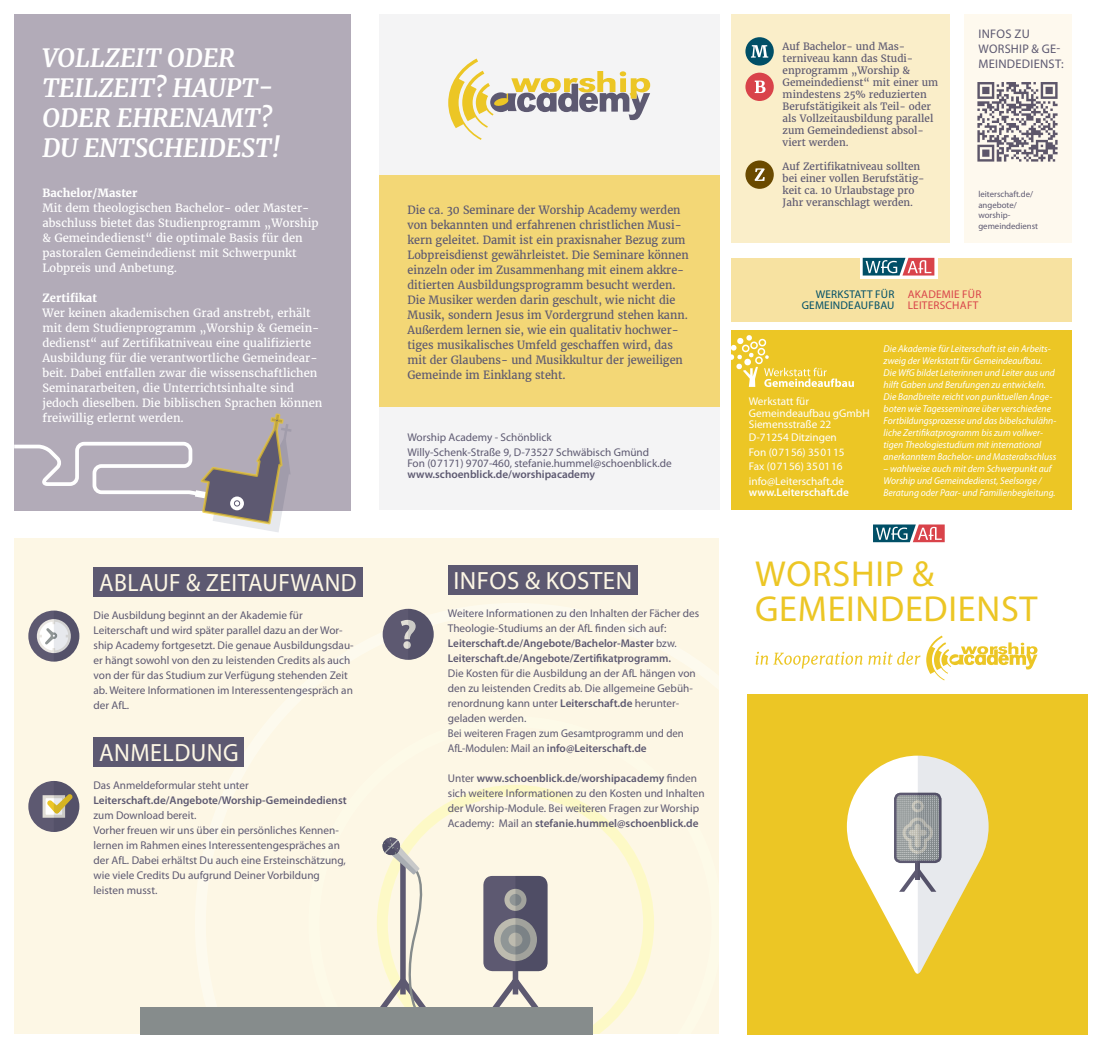
<style>
.page{position:relative;width:1102px;height:1049px;background:#fff}
.page>*{position:absolute;margin:0;border:0;box-sizing:border-box;transform-origin:0 0}
.t1{font:36.25px "Myriad Pro";letter-spacing:.02em;color:#ecc625}
.t2{font:italic 700 25px/30px "Merriweather";color:#fff}
.t3{font:25px "Myriad Pro";letter-spacing:.02em;color:#fdf7e5;scale:.95 1}
.t4{font:25px "Myriad Pro";letter-spacing:.02em;color:#fdf7e5}
.t5{font:25px "Myriad Pro";letter-spacing:.02em;color:#fdf7e5;scale:.96 1}
.t6{font:12.5px/15px "Myriad Pro";letter-spacing:.02em;color:#5d5971}
.t7{font:11.25px/15px "Myriad Pro";color:#5d5971}
.t8{font:11.25px/15px "Merriweather";color:#fff}
.t9{font:11.25px/15px "Merriweather";color:#5d5971}
.t10{font:600 11.25px/15px "Myriad Pro";color:#5d5971}
.t11{font:11.25px/11.2px "Myriad Pro";color:#fff}
.t12{font:11.25px/15px "Myriad Pro";color:#5d5971;scale:.96 1}
.t13{font:11.25px "Myriad Pro";letter-spacing:.02em;color:#004f67}
.t14{font:700 11.25px "Merriweather";color:#fff}
.t15{font:11.25px "Myriad Pro";letter-spacing:.02em;color:#d9434a}
.t16{font:600 11.25px "Myriad Pro";color:#fff}
.t17{font:italic 10px/12px "Myriad Pro";color:#fff;scale:.96 1}
.t18{font:10px/12px "Merriweather";color:#5d5971}
.t19{font:8.75px/10.5px "Myriad Pro";color:#5d5971}
.s1{font-weight:600}
.s2{font-weight:400}
</style>
<div class="page">
<div style="left:14px;top:539px;width:705px;height:496px;background:#fdf7e5"></div>
<svg style="left:407px;top:785px;width:247px;height:250px"></svg>
<div style="left:14px;top:14px;width:337px;height:496px;background:#b2abb8"></div>
<svg style="left:484px;top:876px;width:64px;height:131px"></svg>
<svg style="left:377px;top:837px;width:57px;height:170px"></svg>
<div style="left:28px;top:781px;width:51px;height:51px;background:#5d5971;border-radius:50%"></div>
<svg style="left:43px;top:795px;width:4px;height:23px"></svg>
<svg style="left:47px;top:781px;width:32px;height:51px"></svg>
<div style="left:379px;top:14px;width:340px;height:161px;background:#f4f4f5"></div>
<div style="left:379px;top:175px;width:340px;height:233px;background:#f3d776"></div>
<div style="left:379px;top:408px;width:340px;height:102px;background:#f4f4f5"></div>
<svg style="left:14px;top:413px;width:278px;height:119px"></svg>
<div style="left:94px;top:737px;width:150px;height:30px;background:#5d5971"></div>
<div style="left:94px;top:567px;width:269px;height:29px;background:#5d5971"></div>
<div style="left:28px;top:610px;width:51px;height:52px;background:#5d5971;border-radius:50%"></div>
<svg style="left:35px;top:610px;width:44px;height:52px"></svg>
<div style="left:383px;top:609px;width:51px;height:51px;background:#5d5971;border-radius:50%"></div>
<div style="left:448px;top:565px;width:190px;height:30px;background:#5d5971"></div>
<svg style="left:401px;top:609px;width:33px;height:51px"></svg>
<div style="left:141px;top:1007px;width:452px;height:28px;background:#868c8c"></div>
<svg style="left:448px;top:59px;width:202px;height:81px"></svg>
<svg style="left:873px;top:542px;width:72px;height:1px"></svg>
<svg style="left:873px;top:524px;width:72px;height:18px"></svg>
<svg style="left:756px;top:652px;width:164px;height:17px"></svg>
<svg style="left:926px;top:635px;width:111px;height:45px"></svg>
<div style="left:964px;top:14px;width:107px;height:229px;background:#fef9ee"></div>
<div style="left:731px;top:14px;width:219px;height:229px;background:#faeec9"></div>
<div style="left:731px;top:258px;width:340px;height:64px;background:#f7e2a1"></div>
<div style="left:731px;top:330px;width:340px;height:180px;background:#ecc625"></div>
<svg style="left:731px;top:335px;width:123px;height:52px"></svg>
<svg style="left:860px;top:257px;width:77px;height:21px"></svg>
<svg style="left:863px;top:258px;width:71px;height:17px"></svg>
<img style="left:977px;top:82px;width:81px;height:80px">
<div style="left:745px;top:37px;width:29px;height:29px;background:#004f67;border-radius:50%"></div>
<svg style="left:751px;top:45px;width:17px;height:13px"></svg>
<div style="left:745px;top:160px;width:29px;height:29px;background:#6a4a00;border-radius:50%"></div>
<svg style="left:754px;top:168px;width:11px;height:13px"></svg>
<div style="left:745px;top:73px;width:29px;height:28px;background:#d9434a;border-radius:50%"></div>
<svg style="left:755px;top:81px;width:10px;height:12px"></svg>
<div style="left:748px;top:694px;width:340px;height:341px;background:#ecc625"></div>
<svg style="left:847px;top:756px;width:142px;height:218px"></svg>
<p class="t2" style="left:43px;top:43px;width:232px">VOLLZEIT ODER<br>TEILZEIT? HAUPT-<br>ODER EHRENAMT?</p>
<p class="t2" style="left:43px;top:133px;width:239px">DU ENTSCHEIDEST!</p>
<p class="t14" style="left:43px;top:185px;width:96px">Bachelor/Master</p>
<p class="t8" style="left:43px;top:200px;width:278px">Mit dem theologischen Bachelor- oder Master&shy;abschluss bietet das Studienprogramm „Worship &amp; Gemeindedienst“ die optimale Basis für den pastoralen Gemeindedienst mit Schwerpunkt Lobpreis und Anbetung.</p>
<p class="t14" style="left:43px;top:290px;width:56px">Zertifikat</p>
<p class="t8" style="left:43px;top:305px;width:281px">Wer keinen akademischen Grad anstrebt, erhält mit dem Studienprogramm „Worship &amp; Gemein&shy;dedienst“ auf Zertifikatniveau eine qualifizierte Ausbildung für die verantwortliche Gemeindear&shy;beit. Dabei entfallen zwar die wissenschaftlichen Seminararbeiten, die Unterrichtsinhalte sind jedoch dieselben. Die biblischen Sprachen können freiwillig erlernt werden.</p>
<p class="t9" style="left:407px;top:203px;width:283px">Die ca. 30 Seminare der Worship Academy werden von bekannten und erfahrenen christlichen Musi&shy;kern geleitet. Damit ist ein praxisnaher Bezug zum Lobpreisdienst gewährleistet. Die Seminare können einzeln oder im Zusammenhang mit einem akkre&shy;ditierten Ausbildungsprogramm besucht werden.<br>Die Musiker werden darin geschult, wie nicht die Musik, sondern Jesus im Vordergrund stehen kann.<br>Außerdem lernen sie, wie ein qualitativ hochwer&shy;tiges musikalisches Umfeld geschaffen wird, das mit der Glaubens- und Musikkultur der jeweiligen Gemeinde im Einklang steht.</p>
<p class="t7" style="left:407px;top:429px;width:146px">Worship Academy - Schönblick</p>
<p class="t7" style="left:407px;top:444px;width:243px">Willy-Schenk-Straße 9, D-73527 Schwäbisch Gmünd</p>
<p class="t7" style="left:407px;top:456px;width:266px">Fon (07171) 9707-460, stefanie.hummel@schoenblick.de</p>
<p class="t10" style="left:407px;top:467px;width:189px">www.schoenblick.de/worshipacademy</p>
<p class="t18" style="left:783px;top:41px;width:157px">Auf Bachelor- und Mas&shy;terniveau kann das Studi&shy;enprogramm „Worship &amp;<br>Gemeindedienst“ mit einer um mindestens 25% reduzierten<br>Berufstätigikeit als Teil- oder als Vollzeitausbildung parallel zum Gemeindedienst absol&shy;viert werden.</p>
<p class="t18" style="left:783px;top:161px;width:143px">Auf Zertifikatniveau sollten bei einer vollen Berufstätig&shy;keit ca. 10 Urlaubstage pro<br>Jahr veranschlagt werden.</p>
<p class="t6" style="left:979px;top:26px;width:87px">INFOS ZU<br>WORSHIP &amp; GE-<br>MEINDEDIENST:</p>
<p class="t19" style="left:978px;top:189px;width:61px">leiterschaft.de/ angebote/ worship&shy;gemeindedienst</p>
<p class="t13" style="left:816px;top:287px;width:80px">WERKSTATT FÜR</p>
<p class="t13" style="left:802px;top:299px;width:94px">GEMEINDEAUFBAU</p>
<p class="t15" style="left:908px;top:287px;width:75px">AKADEMIE FÜR</p>
<p class="t15" style="left:908px;top:299px;width:72px">LEITERSCHAFT</p>
<p class="t11" style="left:749px;top:396px;width:122px">Werkstatt für<br>Gemeindeaufbau gGmbH</p>
<p class="t11" style="left:749px;top:418px;width:84px">Siemensstraße 22</p>
<p class="t11" style="left:749px;top:432px;width:90px">D-71254 Ditzingen</p>
<p class="t11" style="left:749px;top:447px;width:97px">Fon (07156) 350115</p>
<p class="t11" style="left:749px;top:460px;width:95px">Fax (07156) 350116</p>
<p class="t11" style="left:749px;top:475px;width:97px">info@Leiterschaft.de</p>
<p class="t16" style="left:749px;top:485px;width:102px">www.Leiterschaft.de</p>
<p class="t17" style="left:884px;top:343px;width:181px">Die Akademie für Leiterschaft ist ein Arbeits&shy;zweig der Werkstatt für Gemeindeaufbau.<br>Die WfG bildet Leiterinnen und Leiter aus und hilft Gaben und Berufungen zu entwickeln.<br>Die Bandbreite reicht von punktuellen Ange&shy;boten wie Tagesseminare über verschiedene Fortbildungsprozesse und das bibelschulähn&shy;liche Zertifikatprogramm bis zum vollwer&shy;tigen Theologiestudium mit international anerkanntem Bachelor- und Masterabschluss</p>
<p class="t17" style="left:884px;top:463px;width:181px">– wahlweise auch mit dem Schwerpunkt auf<br>Worship und Gemeindedienst, Seelsorge /<br>Beratung oder Paar- und Familienbegleitung.</p>
<p class="t4" style="left:453px;top:565px;width:180px">INFOS &amp; KOSTEN</p>
<p class="t1" style="left:755px;top:552px;width:180px">WORSHIP &amp;</p>
<p class="t1" style="left:755px;top:587px;width:284px">GEMEINDEDIENST</p>
<p class="t3" style="left:99px;top:567px;width:273px">ABLAUF &amp; ZEITAUFWAND</p>
<p class="t7" style="left:94px;top:607px;width:262px">Die Ausbildung beginnt an der Akademie für Leiterschaft und wird später parallel dazu an der Wor&shy;ship Academy fortgesetzt. Die genaue Ausbildungsdau&shy;er hängt sowohl von den zu leistenden Credits als auch von der für das Studium zur Verfügung stehenden Zeit ab. Weitere Informationen im Interessentengespräch an der AfL.</p>
<p class="t7" style="left:448px;top:606px;width:253px">Weitere Informationen zu den Inhalten der Fächer des Theologie-Studiums an der AfL finden sich auf:<br><span class="s1">Leiterschaft.de/Angebote/Bachelor-Master</span> bzw.<br><span class="s1">Leiterschaft.de/Angebote/Zertifikatprogramm.<br></span>Die Kosten für die Ausbildung an der AfL hängen von den zu leistenden Credits ab. Die allgemeine Gebüh&shy;renordnung kann unter <span class="s1">Leiterschaft.de</span> herunter&shy;geladen werden.</p>
<p class="t12" style="left:448px;top:726px;width:247px">Bei weiteren Fragen zum Gesamtprogramm und den<br>AfL-Modulen: Mail an <span class="s1">info@Leiterschaft.de</span></p>
<p class="t7" style="left:448px;top:771px;width:258px">Unter <span class="s1">www.schoenblick.de/worshipacademy</span> finden sich weitere Informationen zu den Kosten und Inhalten der Worship-Module. Bei weiteren Fragen zur Worship Academy: Mail an <span class="s1">stefanie.hummel@schoenblick.de</span></p>
<p class="t5" style="left:99px;top:738px;width:147px">ANMELDUNG</p>
<p class="t10" style="left:94px;top:778px;width:255px"><span class="s2">Das Anmeldeformular steht unter<br></span>Leiterschaft.de/Angebote/Worship-Gemeindedienst <span class="s2">zum Download bereit.</span></p>
<p class="t7" style="left:94px;top:823px;width:254px">Vorher freuen wir uns über ein persönliches Kennen&shy;lernen im Rahmen eines Interessentengespräches an der AfL. Dabei erhältst Du auch eine Ersteinschätzung, wie viele Credits Du aufgrund Deiner Vorbildung leisten musst.</p>
</div>
